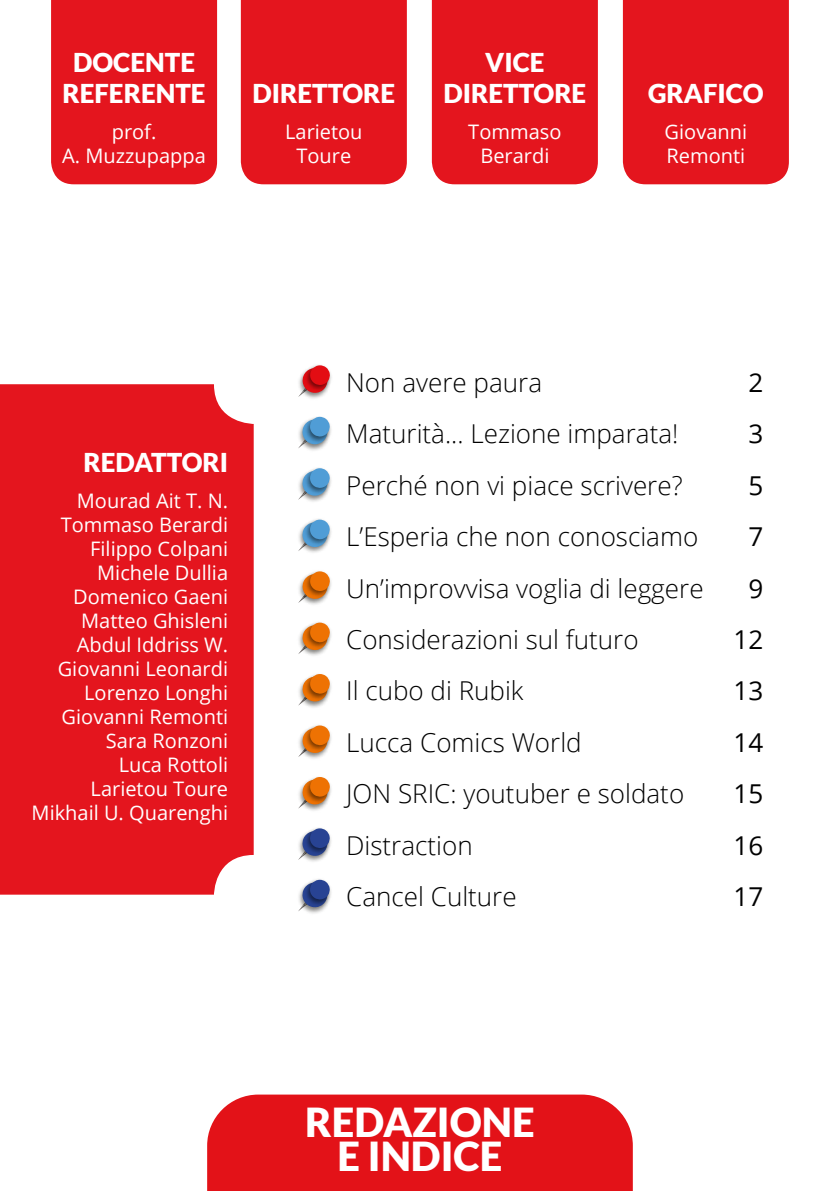
<style>
.page{position:relative;width:840px;height:1191px;background:#fff}
.page>*{position:absolute;margin:0;border:0;box-sizing:border-box;transform-origin:0 0}
.t1{font:900 40px/34px "Lato";color:#fff;text-align:center}
.t2{font:300 26px "Open Sans";color:#000}
.t3{font:900 26px/31.2px "Lato";color:#fff;text-align:center}
.t4{font:26px "Open Sans";color:#000}
.t5{font:20px/24px "Open Sans";color:#fff;text-align:center}
</style>
<div class="page">
<div style="left:207px;top:1094px;width:425px;height:97px;background:#e31218"></div>
<div style="left:51px;top:0;width:166px;height:184px;background:#e4151e"></div>
<img style="left:308px;top:397px;width:11px;height:2px">
<img style="left:330px;top:373px;width:2px;height:11px">
<svg style="left:298px;top:365px;width:32px;height:32px"></svg>
<img style="left:315px;top:416px;width:17px;height:21px">
<svg style="left:298px;top:417px;width:32px;height:31px"></svg>
<img style="left:308px;top:500px;width:11px;height:2px">
<svg style="left:298px;top:468px;width:32px;height:32px"></svg>
<img style="left:308px;top:551px;width:11px;height:2px">
<svg style="left:298px;top:519px;width:32px;height:32px"></svg>
<img style="left:308px;top:654px;width:12px;height:2px">
<svg style="left:298px;top:622px;width:32px;height:32px"></svg>
<img style="left:308px;top:603px;width:12px;height:2px">
<svg style="left:298px;top:571px;width:32px;height:32px"></svg>
<img style="left:308px;top:757px;width:12px;height:2px">
<svg style="left:298px;top:725px;width:32px;height:32px"></svg>
<svg style="left:298px;top:674px;width:32px;height:31px"></svg>
<svg style="left:298px;top:777px;width:32px;height:31px"></svg>
<img style="left:308px;top:860px;width:11px;height:2px">
<svg style="left:298px;top:828px;width:32px;height:32px"></svg>
<svg style="left:298px;top:879px;width:32px;height:32px"></svg>
<div style="left:622px;top:0;width:166px;height:184px;background:#e4151e"></div>
<div style="left:241px;top:0;width:165px;height:184px;background:#e4151e"></div>
<div style="left:431px;top:0;width:166px;height:184px;background:#e4151e"></div>
<div style="left:0;top:384px;width:253px;height:510px;background:#e4151e"></div>
<h2 class="t3" style="left:62px;top:46px;width:145px">DOCENTE<br>REFERENTE</h2>
<p class="t5" style="left:62px;top:119px;width:145px">prof.<br>A. Muzzupappa</p>
<h2 class="t3" style="left:252px;top:77px;width:144px">DIRETTORE</h2>
<p class="t5" style="left:285px;top:119px;width:79px">Larietou<br>Toure</p>
<h2 class="t3" style="left:443px;top:46px;width:144px">VICE<br>DIRETTORE</h2>
<p class="t5" style="left:468px;top:119px;width:95px">Tommaso<br>Berardi</p>
<h2 class="t3" style="left:647px;top:77px;width:117px">GRAFICO</h2>
<p class="t5" style="left:664px;top:119px;width:84px;text-align:left">Giovanni<br>Remonti</p>
<h2 class="t3" style="left:84px;top:446px;width:146px">REDATTORI</h2>
<p class="t5" style="left:32px;top:488px;width:198px;text-align:right">Mourad Ait T. N.<br>Tommaso Berardi<br>Filippo Colpani<br>Michele Dullia<br>Domenico Gaeni<br>Matteo Ghisleni<br>Abdul Iddriss W.<br>Giovanni Leonardi<br>Lorenzo Longhi<br>Giovanni Remonti<br>Sara Ronzoni<br>Luca Rottoli<br>Larietou Toure<br>Mikhail U. Quarenghi</p>
<h2 class="t2" style="left:346px;top:364px;width:197px">Non avere paura</h2>
<h2 class="t4" style="left:748px;top:364px;width:16px">2</h2>
<h2 class="t2" style="left:346px;top:416px;width:333px">Maturità... Lezione imparata!</h2>
<h2 class="t4" style="left:748px;top:416px;width:16px">3</h2>
<h2 class="t2" style="left:346px;top:467px;width:338px">Perché non vi piace scrivere?</h2>
<h2 class="t4" style="left:748px;top:467px;width:16px">5</h2>
<h2 class="t2" style="left:346px;top:519px;width:353px">L’Esperia che non conosciamo</h2>
<h2 class="t4" style="left:748px;top:519px;width:16px">7</h2>
<h2 class="t2" style="left:346px;top:570px;width:359px">Un’improvvisa voglia di leggere</h2>
<h2 class="t4" style="left:748px;top:570px;width:16px">9</h2>
<h2 class="t2" style="left:346px;top:621px;width:294px">Considerazioni sul futuro</h2>
<h2 class="t4" style="left:733px;top:621px;width:31px">12</h2>
<h2 class="t2" style="left:346px;top:673px;width:179px">Il cubo di Rubik</h2>
<h2 class="t4" style="left:733px;top:673px;width:31px">13</h2>
<h2 class="t2" style="left:346px;top:724px;width:237px">Lucca Comics World</h2>
<h2 class="t4" style="left:733px;top:724px;width:31px">14</h2>
<h2 class="t2" style="left:346px;top:776px;width:339px">JON SRIC: youtuber e soldato</h2>
<h2 class="t4" style="left:733px;top:776px;width:31px">15</h2>
<h2 class="t2" style="left:346px;top:827px;width:128px">Distraction</h2>
<h2 class="t4" style="left:733px;top:827px;width:31px">16</h2>
<h2 class="t2" style="left:346px;top:879px;width:172px">Cancel Culture</h2>
<h2 class="t4" style="left:733px;top:879px;width:31px">17</h2>
<h1 class="t1" style="left:305px;top:1104px;width:231px">REDAZIONE<br>E INDICE</h1>
</div>
